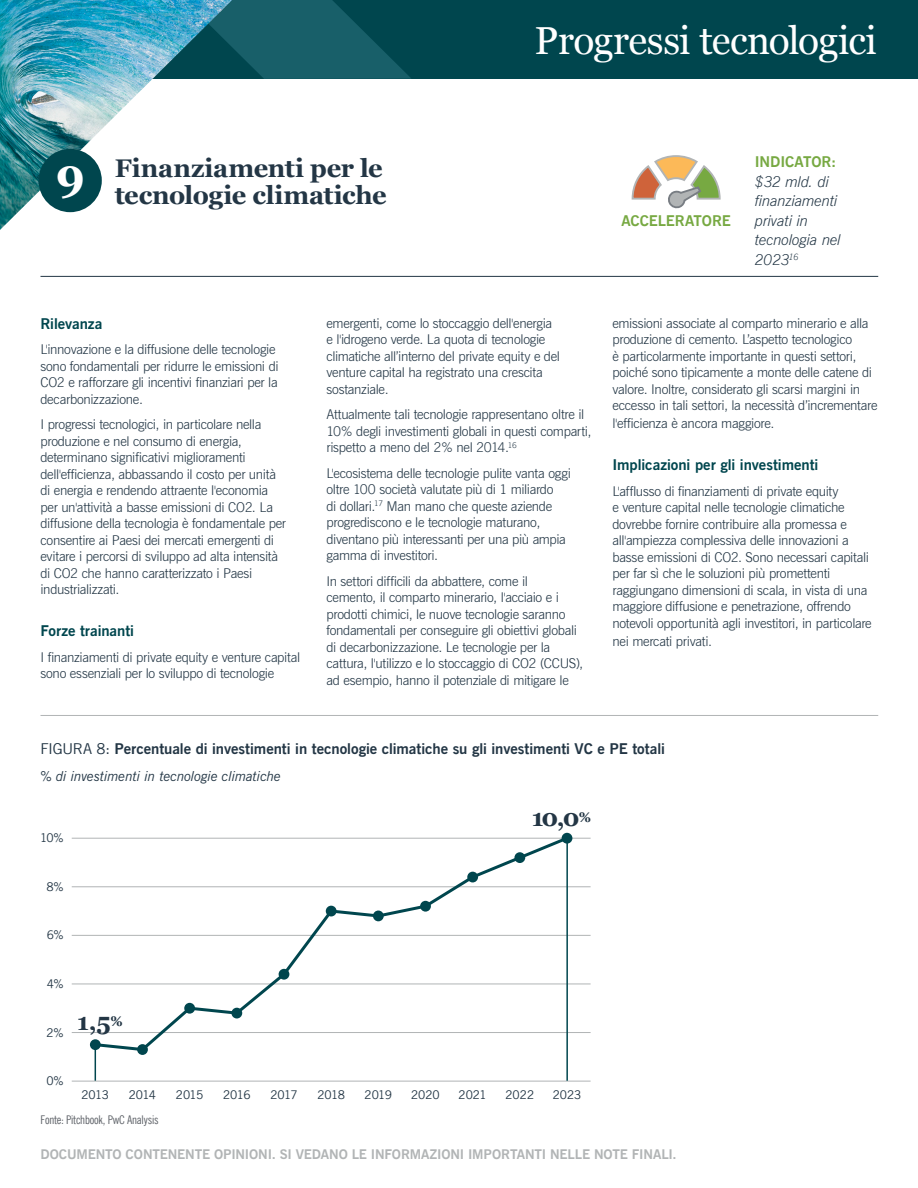
<style>
.page{position:relative;width:918px;height:1188px;background:#fff}
.page>*{position:absolute;margin:0;border:0;box-sizing:border-box;transform-origin:0 0}
.Circle_number{font:700 45px "Georgia Pro";color:#fff}
.Intro_para{font:39px "Georgia";letter-spacing:-.015em;color:#fff}
.Section_head{font:700 25.5px/27px "Georgia";letter-spacing:-.01em;color:#233645}
.t1{font:700 24px "Georgia";color:#233645}
.Figure_heading{font:700 15px "News Gothic BT";color:#233645}
.Section_subhead{font:700 15px "News Gothic BT";letter-spacing:-.005em;color:#00464e}
.Body_copy{font:italic 300 15px/19.5px "News Gothic BT";letter-spacing:-.01em;color:#233645}
.Body_copy-2{font:700 15px "News Gothic BT";letter-spacing:-.005em;color:#77a942}
.Body_copy-3{font:300 13.5px/16.5px "News Gothic BT";letter-spacing:-.02em;color:#233645}
.t2{font:700 13.5px "News Gothic BT";letter-spacing:-.01em;color:#b1b4b5}
.Figure_subhead{font:italic 13.5px "News Gothic BT";letter-spacing:-.01em;color:#233645}
.t3{font:12px "News Gothic BT";letter-spacing:-.01em;color:#233645}
.Body_copy-4{font:condensed 12px "News Gothic BT";letter-spacing:-.015em;color:#5f6369}
.s1{font-weight:400}
.s2{font-size:13.95px}
</style>
<div class="page">
<div style="left:0;top:0;width:918px;height:79px;background:#00464e"></div>
<svg style="left:232px;top:0;width:179px;height:79px"></svg>
<hr style="left:95px;top:1045px;width:1px;height:36px;background:#00464e">
<hr style="left:72px;top:1081px;width:519px;height:1px;background:#b1b4b5">
<hr style="left:72px;top:1032px;width:519px;height:1px;background:#b1b4b5">
<hr style="left:72px;top:984px;width:519px;height:1px;background:#b1b4b5">
<hr style="left:72px;top:935px;width:519px;height:1px;background:#b1b4b5">
<hr style="left:72px;top:886px;width:519px;height:1px;background:#b1b4b5">
<hr style="left:72px;top:838px;width:519px;height:1px;background:#b1b4b5">
<svg style="left:92px;top:834px;width:479px;height:220px"></svg>
<div style="left:90px;top:1039px;width:11px;height:11px;background:#00464e;border-radius:50%"></div>
<div style="left:137px;top:1044px;width:11px;height:11px;background:#00464e;border-radius:50%"></div>
<div style="left:184px;top:1003px;width:11px;height:11px;background:#00464e;border-radius:50%"></div>
<div style="left:231px;top:1008px;width:11px;height:11px;background:#00464e;border-radius:50%"></div>
<div style="left:279px;top:969px;width:10px;height:11px;background:#00464e;border-radius:50%"></div>
<div style="left:326px;top:906px;width:11px;height:10px;background:#00464e;border-radius:50%"></div>
<div style="left:373px;top:911px;width:11px;height:10px;background:#00464e;border-radius:50%"></div>
<div style="left:420px;top:901px;width:11px;height:11px;background:#00464e;border-radius:50%"></div>
<div style="left:467px;top:872px;width:11px;height:10px;background:#00464e;border-radius:50%"></div>
<div style="left:514px;top:852px;width:11px;height:11px;background:#00464e;border-radius:50%"></div>
<div style="left:562px;top:833px;width:10px;height:11px;background:#00464e;border-radius:50%"></div>
<hr style="left:566px;top:842px;width:2px;height:239px;background:#00464e">
<hr style="left:40px;top:715px;width:838px;height:1px;background:#b1b4b5">
<hr style="left:40px;top:276px;width:838px;height:1px;background:#233645">
<svg style="left:632px;top:155px;width:89px;height:53px"></svg>
<img style="left:0;top:0;width:232px;height:230px">
<div style="left:39px;top:149px;width:63px;height:63px;background:#00464e;border-radius:50%"></div>
<p class="Intro_para" style="left:535px;top:12px;width:344px">Progressi tecnologici</p>
<p class="Circle_number" style="left:56px;top:157px;width:30px">9</p>
<p class="Section_head" style="left:115px;top:153px;width:274px">Finanziamenti per le tecnologie climatiche</p>
<p class="Body_copy-2" style="left:755px;top:153px;width:83px">INDICATOR:</p>
<p class="Body_copy" style="left:755px;top:172px;width:87px">$32 mld. di finanziamenti privati in tecnologia nel<br>2023<sup>16</sup></p>
<p class="Body_copy-2" style="left:621px;top:212px;width:111px">ACCELERATORE</p>
<p class="Section_subhead" style="left:40px;top:314px;width:64px">Rilevanza</p>
<p class="Body_copy-3" style="left:40px;top:341px;width:240px">L'innovazione e la diffusione delle tecnologie sono fondamentali per ridurre le emissioni di CO2 e rafforzare gli incentivi finanziari per la decarbonizzazione.</p>
<p class="Body_copy-3" style="left:40px;top:416px;width:247px">I progressi tecnologici, in particolare nella produzione e nel consumo di energia, determinano significativi miglioramenti dell'efficienza, abbassando il costo per unità di energia e rendendo attraente l'economia per un'attività a basse emissioni di CO2. La diffusione della tecnologia è fondamentale per consentire ai Paesi dei mercati emergenti di evitare i percorsi di sviluppo ad alta intensità di CO2 che hanno caratterizzato i Paesi industrializzati.</p>
<p class="Section_subhead" style="left:40px;top:622px;width:95px">Forze trainanti</p>
<p class="Body_copy-3" style="left:40px;top:649px;width:261px">I finanziamenti di private equity e venture capital sono essenziali per lo sviluppo di tecnologie</p>
<p class="Body_copy-3" style="left:326px;top:314px;width:235px">emergenti, come lo stoccaggio dell'energia e l'idrogeno verde. La quota di tecnologie climatiche all’interno del private equity e del venture capital ha registrato una crescita sostanziale.</p>
<p class="Body_copy-3" style="left:326px;top:406px;width:266px">Attualmente tali tecnologie rappresentano oltre il<br>10% degli investimenti globali in questi comparti, rispetto a meno del 2% nel 2014.<sup>16</sup></p>
<p class="Body_copy-3" style="left:326px;top:464px;width:246px">L'ecosistema delle tecnologie pulite vanta oggi oltre 100 società valutate più di 1 miliardo<br>di dollari.<sup>17</sup> Man mano che queste aziende progrediscono e le tecnologie maturano, diventano più interessanti per una più ampia gamma di investitori.</p>
<p class="Body_copy-3" style="left:326px;top:572px;width:258px">In settori difficili da abbattere, come il<br>cemento, il comparto minerario, l'acciaio e i prodotti chimici, le nuove tecnologie saranno fondamentali per conseguire gli obiettivi globali di decarbonizzazione. Le tecnologie per la cattura, l'utilizzo e lo stoccaggio di CO2 (CCUS), ad esempio, hanno il potenziale di mitigare le</p>
<p class="Body_copy-3" style="left:612px;top:314px;width:267px">emissioni associate al comparto minerario e alla produzione di cemento. L’aspetto tecnologico<br>è particolarmente importante in questi settori, poiché sono tipicamente a monte delle catene di valore. Inoltre, considerato gli scarsi margini in eccesso in tali settori, la necessità d’incrementare</p>
<p class="Body_copy-3" style="left:612px;top:415px;width:164px">l'efficienza è ancora maggiore.</p>
<p class="Section_subhead" style="left:612px;top:456px;width:208px">Implicazioni per gli investimenti</p>
<p class="Body_copy-3" style="left:612px;top:482px;width:261px">L'afflusso di finanziamenti di private equity<br>e venture capital nelle tecnologie climatiche dovrebbe fornire contribuire alla promessa e all'ampiezza complessiva delle innovazioni a basse emissioni di CO2. Sono necessari capitali per far sì che le soluzioni più promettenti raggiungano dimensioni di scala, in vista di una maggiore diffusione e penetrazione, offrendo notevoli opportunità agli investitori, in particolare</p>
<p class="Body_copy-3" style="left:612px;top:632px;width:101px">nei mercati privati.</p>
<p class="Figure_heading" style="left:40px;top:740px;width:626px"><span class="s1">FIGURA 8:</span> Percentuale di investimenti in tecnologie climatiche su gli investimenti VC e PE totali</p>
<p class="Figure_subhead" style="left:40px;top:768px;width:242px">% di investimenti in tecnologie climatiche</p>
<p class="t3" style="left:40px;top:831px;width:25px">10%</p>
<p class="t3" style="left:46px;top:879px;width:19px">8%</p>
<p class="t3" style="left:47px;top:928px;width:18px">6%</p>
<p class="t1" style="left:532px;top:799px;width:61px">10,0<span class="s2">%</span></p>
<p class="t3" style="left:47px;top:976px;width:18px">4%</p>
<p class="t3" style="left:47px;top:1025px;width:19px">2%</p>
<p class="t1" style="left:77px;top:1003px;width:47px">1,5<span class="s2">%</span></p>
<p class="t3" style="left:46px;top:1074px;width:19px">0%</p>
<p class="t3" style="left:81px;top:1088px;width:29px">2013</p>
<p class="t3" style="left:129px;top:1088px;width:29px">2014</p>
<p class="t3" style="left:176px;top:1088px;width:29px">2015</p>
<p class="t3" style="left:223px;top:1088px;width:29px">2016</p>
<p class="t3" style="left:270px;top:1088px;width:29px">2017</p>
<p class="t3" style="left:317px;top:1088px;width:29px">2018</p>
<p class="t3" style="left:365px;top:1088px;width:29px">2019</p>
<p class="t3" style="left:411px;top:1088px;width:30px">2020</p>
<p class="t3" style="left:459px;top:1088px;width:30px">2021</p>
<p class="t3" style="left:505px;top:1088px;width:30px">2022</p>
<p class="t3" style="left:553px;top:1088px;width:30px">2023</p>
<p class="Body_copy-4" style="left:40px;top:1113px;width:120px">Fonte: Pitchbook, PwC Analysis</p>
<p class="t2" style="left:40px;top:1146px;width:638px">DOCUMENTO CONTENENTE OPINIONI. SI VEDANO LE INFORMAZIONI IMPORTANTI NELLE NOTE FINALI.</p>
</div>
